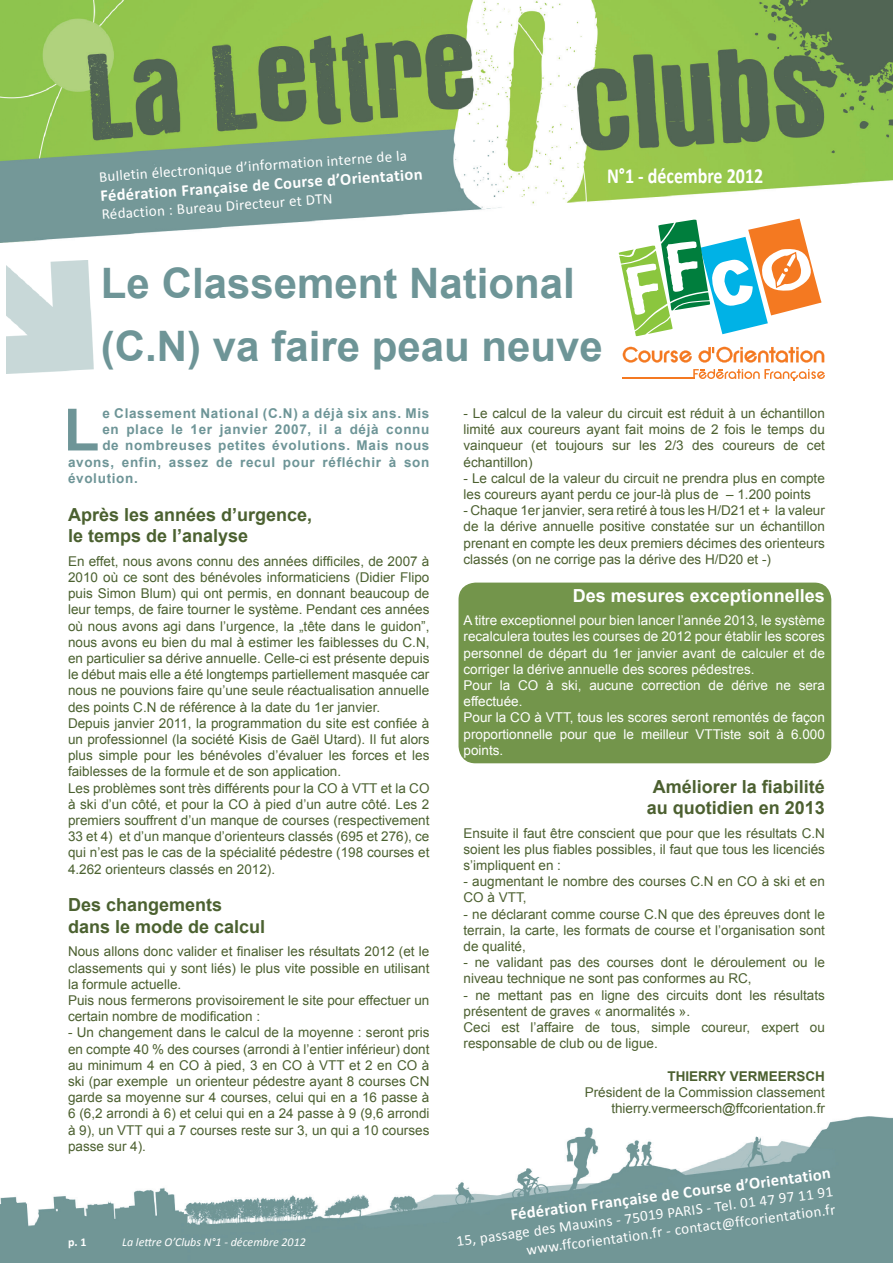
<style>
.page{position:relative;width:893px;height:1263px;background:#fff}
.page>*{position:absolute;margin:0;border:0;box-sizing:border-box;transform-origin:0 0}
.t1{font:700 58.8px "Arial";color:#6e9597}
.t2{font:700 42px/63px "Arial";color:#6e9597}
.t3{font:700 21.6px "Calibri";color:#fff;scale:.83 1}
.t4{font:700 18px/21.6px "Arial";color:#4b6130}
.t5{font:700 18px/21.6px "Arial";color:#4c6030;text-align:center}
.t6{font:700 18px "Arial";color:#fff}
.t7{font:700 16.5px "Calibri";color:#fff}
.t8{font:15px/18.3px "Calibri";color:#fff;text-align:right}
.t9{font:13.5px/16.2px "Arial";color:#4c6030}
.t10{font:13.5px/16.2px "Arial";color:#4b6130}
.t11{font:13.5px/16.2px "Arial";color:#fff}
.t12{font:700 13.5px "Arial";letter-spacing:.05em;color:#6e9597}
.t13{font:700 13.5px "Arial";color:#4c6030}
.t14{font:italic 12px "Calibri";color:#fff}
.t15{font:700 12px "Calibri";color:#fff}
</style>
<div class="page">
<div style="left:458px;top:583px;width:373px;height:180px;background:#73954b;border-radius:17px"></div>
<img style="left:1px;top:1px;width:891px;height:241px">
<img style="left:6px;top:260px;width:88px;height:113px">
<img style="left:0;top:1116px;width:893px;height:147px">
<hr style="left:623px;top:378px;width:72px;height:1px;background:#f47921">
<svg style="left:623px;top:347px;width:69px;height:16px"></svg>
<svg style="left:698px;top:347px;width:126px;height:16px"></svg>
<svg style="left:693px;top:369px;width:132px;height:12px"></svg>
<svg style="left:619px;top:219px;width:203px;height:117px"></svg>
<p class="t8" style="left:98px;top:167px;width:310px;rotate:-4deg">Bulletin électronique d’information interne de la</p>
<p class="t7" style="left:100px;top:186px;width:324px;rotate:-4deg">Fédération Française de Course d’Orientation</p>
<p class="t8" style="left:101px;top:205px;width:233px;rotate:-4deg">Rédaction : Bureau Directeur et DTN</p>
<h3 class="t3" style="left:607px;top:162px;width:190px">N°1 - décembre 2012</h3>
<h2 class="t2" style="left:101px;top:254px;width:503px">Le Classement National (C.N) va faire peau neuve</h2>
<h1 class="t1" style="left:64px;top:391px;width:37px">L</h1>
<p class="t12" style="left:102px;top:404px;width:329px">e Classement National (C.N) a déjà six ans. Mis</p>
<p class="t12" style="left:102px;top:421px;width:329px">en place le 1er janvier 2007, il a déjà connu</p>
<p class="t12" style="left:102px;top:437px;width:329px">de nombreuses petites évolutions. Mais nous</p>
<p class="t12" style="left:68px;top:453px;width:363px">avons, enfin, assez de recul pour réfléchir à son</p>
<p class="t12" style="left:68px;top:469px;width:71px">évolution.</p>
<h3 class="t4" style="left:68px;top:504px;width:246px">Après les années d’urgence, le temps de l’analyse</h3>
<p class="t10" style="left:68px;top:553px;width:363px">En effet, nous avons connu des années difficiles, de 2007 à 2010 où ce sont des bénévoles informaticiens (Didier Flipo puis Simon Blum) qui ont permis, en donnant beaucoup de leur temps, de faire tourner le système. Pendant ces années où nous avons agi dans l’urgence, la „tête dans le guidon”, nous avons eu bien du mal à estimer les faiblesses du C.N, en particulier sa dérive annuelle. Celle-ci est présente depuis le début mais elle a été longtemps partiellement masquée car nous ne pouvions faire qu’une seule réactualisation annuelle des points C.N de référence à la date du 1er janvier.<br>Depuis janvier 2011, la programmation du site est confiée à un professionnel (la société Kisis de Gaël Utard). Il fut alors plus simple pour les bénévoles d’évaluer les forces et les faiblesses de la formule et de son application.<br>Les problèmes sont très différents pour la CO à VTT et la CO à ski d’un côté, et pour la CO à pied d’un autre côté. Les 2 premiers souffrent d’un manque de courses (respectivement 33 et 4) et d’un manque d’orienteurs classés (695 et 276), ce qui n’est pas le cas de la spécialité pédestre (198 courses et 4.262 orienteurs classés en 2012).</p>
<h3 class="t4" style="left:68px;top:895px;width:199px">Des changements dans le mode de calcul</h3>
<p class="t9" style="left:68px;top:944px;width:363px">Nous allons donc valider et finaliser les résultats 2012 (et le classements qui y sont liés) le plus vite possible en utilisant la formule actuelle.<br>Puis nous fermerons provisoirement le site pour effectuer un certain nombre de modification :</p>
<p class="t9" style="left:68px;top:1025px;width:363px;text-align:justify">- Un changement dans le calcul de la moyenne : seront pris en compte 40 % des courses (arrondi à l’entier inférieur) dont au minimum 4 en CO à pied, 3 en CO à VTT et 2 en CO à ski (par exemple un orienteur pédestre ayant 8 courses CN garde sa moyenne sur 4 courses, celui qui en a 16 passe à 6 (6,2 arrondi à 6) et celui qui en a 24 passe à 9 (9,6 arrondi à 9), un VTT qui a 7 courses reste sur 3, un qui a 10 courses passe sur 4).</p>
<p class="t15" style="left:68px;top:1235px;width:20px">p. 1</p>
<p class="t14" style="left:122px;top:1235px;width:185px">La lettre O’Clubs N°1 - décembre 2012</p>
<p class="t9" style="left:463px;top:405px;width:363px;text-align:justify">- Le calcul de la valeur du circuit est réduit à un échantillon limité aux coureurs ayant fait moins de 2 fois le temps du vainqueur (et toujours sur les 2/3 des coureurs de cet échantillon)</p>
<p class="t9" style="left:463px;top:470px;width:363px">- Le calcul de la valeur du circuit ne prendra plus en compte les coureurs ayant perdu ce jour-là plus de – 1.200 points</p>
<p class="t9" style="left:463px;top:503px;width:363px;text-align:justify">- Chaque 1er janvier, sera retiré à tous les H/D21 et + la valeur de la dérive annuelle positive constatée sur un échantillon prenant en compte les deux premiers décimes des orienteurs classés (on ne corrige pas la dérive des H/D20 et -)</p>
<h3 class="t6" style="left:573px;top:583px;width:254px">Des mesures exceptionnelles</h3>
<p class="t11" style="left:463px;top:612px;width:363px">A titre exceptionnel pour bien lancer l’année 2013, le système recalculera toutes les courses de 2012 pour établir les scores personnel de départ du 1er janvier avant de calculer et de corriger la dérive annuelle des scores pédestres.<br>Pour la CO à ski, aucune correction de dérive ne sera effectuée.<br>Pour la CO à VTT, tous les scores seront remontés de façon proportionnelle pour que le meilleur VTTiste soit à 6.000 points.</p>
<h3 class="t5" style="left:647px;top:776px;width:180px">Améliorer la fiabilité au quotidien en 2013</h3>
<p class="t9" style="left:463px;top:825px;width:363px;text-align:justify">Ensuite il faut être conscient que pour que les résultats C.N soient les plus fiables possibles, il faut que tous les licenciés s’impliquent en :</p>
<p class="t9" style="left:463px;top:873px;width:363px">- augmentant le nombre des courses C.N en CO à ski et en<br>CO à VTT,</p>
<p class="t9" style="left:463px;top:906px;width:363px;text-align:justify">- ne déclarant comme course C.N que des épreuves dont le terrain, la carte, les formats de course et l’organisation sont de qualité,</p>
<p class="t9" style="left:463px;top:954px;width:363px">- ne validant pas des courses dont le déroulement ou le niveau technique ne sont pas conformes au RC,</p>
<p class="t9" style="left:463px;top:987px;width:363px">- ne mettant pas en ligne des circuits dont les résultats présentent de graves « anormalités ».<br>Ceci est l’affaire de tous, simple coureur, expert ou responsable de club ou de ligue.</p>
<p class="t13" style="left:667px;top:1067px;width:159px">THIERRY VERMEERSCH</p>
<p class="t9" style="left:585px;top:1084px;width:242px;text-align:right">Président de la Commission classement thierry.vermeersch@ffcorientation.fr</p>
<p class="t7" style="left:509px;top:1206px;width:324px;rotate:-8deg">Fédération Française de Course d’Orientation</p>
<p class="t8" style="left:455px;top:1232px;width:381px;rotate:-8deg">15, passage des Mauxins - 75019 PARIS - Tel. 01 47 97 11 91 www.ffcorientation.fr - contact@ffcorientation.fr</p>
</div>
